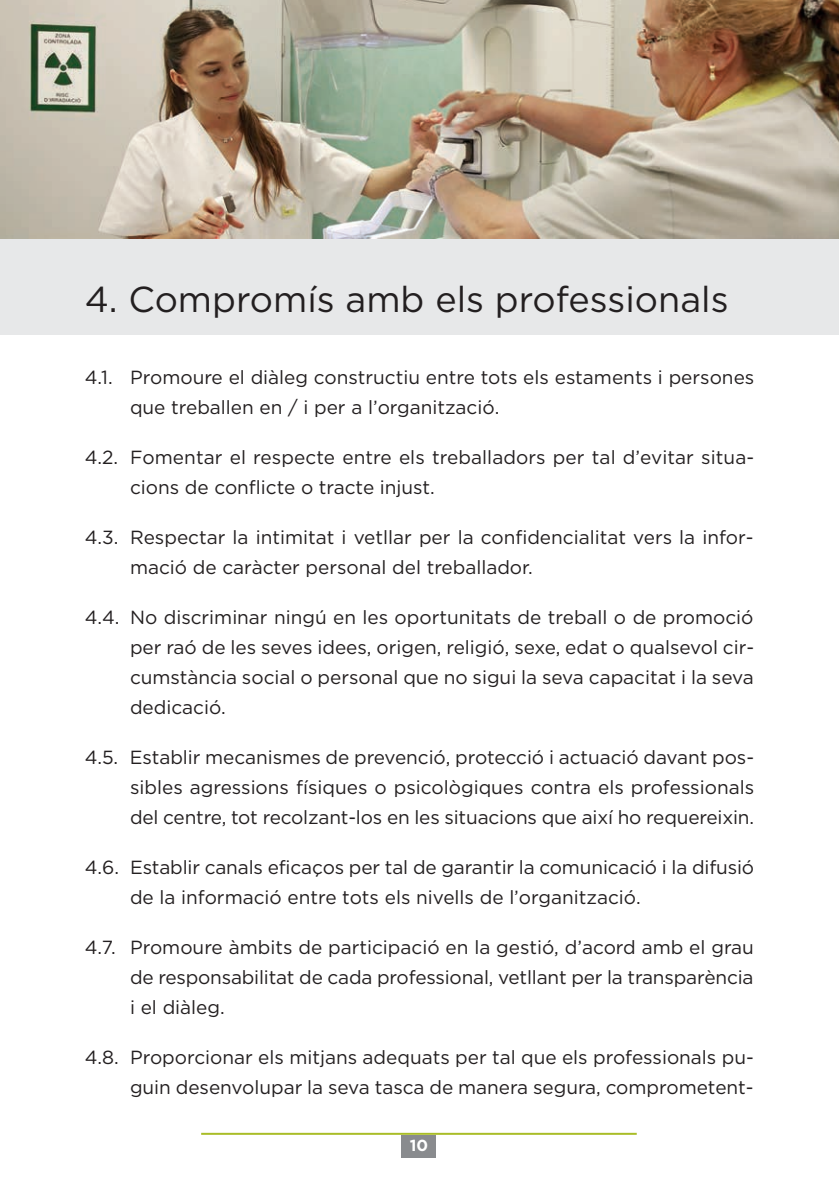
<style>
.page{position:relative;width:839px;height:1191px;background:#fff}
.page>*{position:absolute;margin:0;border:0;box-sizing:border-box;transform-origin:0 0}
.t1{font:36px "Gotham";color:#231f20}
.t2{font:19px/30px "Gotham";color:#231f20}
.t3{font:700 16px "Gotham";color:#fff}
</style>
<div class="page">
<div style="left:0;top:230px;width:839px;height:105px;background:#e7e8e9"></div>
<hr style="left:201px;top:1133px;width:436px;height:2px;background:#a9bd27">
<div style="left:402px;top:1135px;width:34px;height:23px;background:#898b8e"></div>
<img style="left:0;top:0;width:839px;height:238px">
<h1 class="t1" style="left:85px;top:286px;width:645px">4. Compromís amb els professionals</h1>
<p class="t2" style="left:130px;top:363px;width:626px;text-indent:-45px">4.1. Promoure el diàleg constructiu entre tots els estaments i persones que treballen en / i per a l’organització.</p>
<p class="t2" style="left:130px;top:443px;width:626px;text-indent:-45px">4.2. Fomentar el respecte entre els treballadors per tal d’evitar situa&shy;cions de conflicte o tracte injust.</p>
<p class="t2" style="left:130px;top:523px;width:625px;text-indent:-45px">4.3. Respectar la intimitat i vetllar per la confidencialitat vers la infor&shy;mació de caràcter personal del treballador.</p>
<p class="t2" style="left:130px;top:603px;width:626px;text-align:justify;text-indent:-45px">4.4. No discriminar ningú en les oportunitats de treball o de promoció per raó de les seves idees, origen, religió, sexe, edat o qualsevol cir&shy;cumstància social o personal que no sigui la seva capacitat i la seva dedicació.</p>
<p class="t2" style="left:130px;top:743px;width:626px;text-align:justify;text-indent:-45px">4.5. Establir mecanismes de prevenció, protecció i actuació davant pos&shy;sibles agressions físiques o psicològiques contra els professionals del centre, tot recolzant-los en les situacions que així ho requereixin.</p>
<p class="t2" style="left:130px;top:853px;width:626px;text-indent:-45px">4.6. Establir canals eficaços per tal de garantir la comunicació i la difusió de la informació entre tots els nivells de l’organització.</p>
<p class="t2" style="left:130px;top:933px;width:625px;text-align:justify;text-indent:-45px">4.7. Promoure àmbits de participació en la gestió, d’acord amb el grau de responsabilitat de cada professional, vetllant per la transparència i el diàleg.</p>
<p class="t2" style="left:85px;top:1043px;width:671px;text-align:right">4.8. Proporcionar els mitjans adequats per tal que els professionals pu&shy;guin desenvolupar la seva tasca de manera segura, comprometent-</p>
<p class="t3" style="left:410px;top:1139px;width:20px">10</p>
</div>
